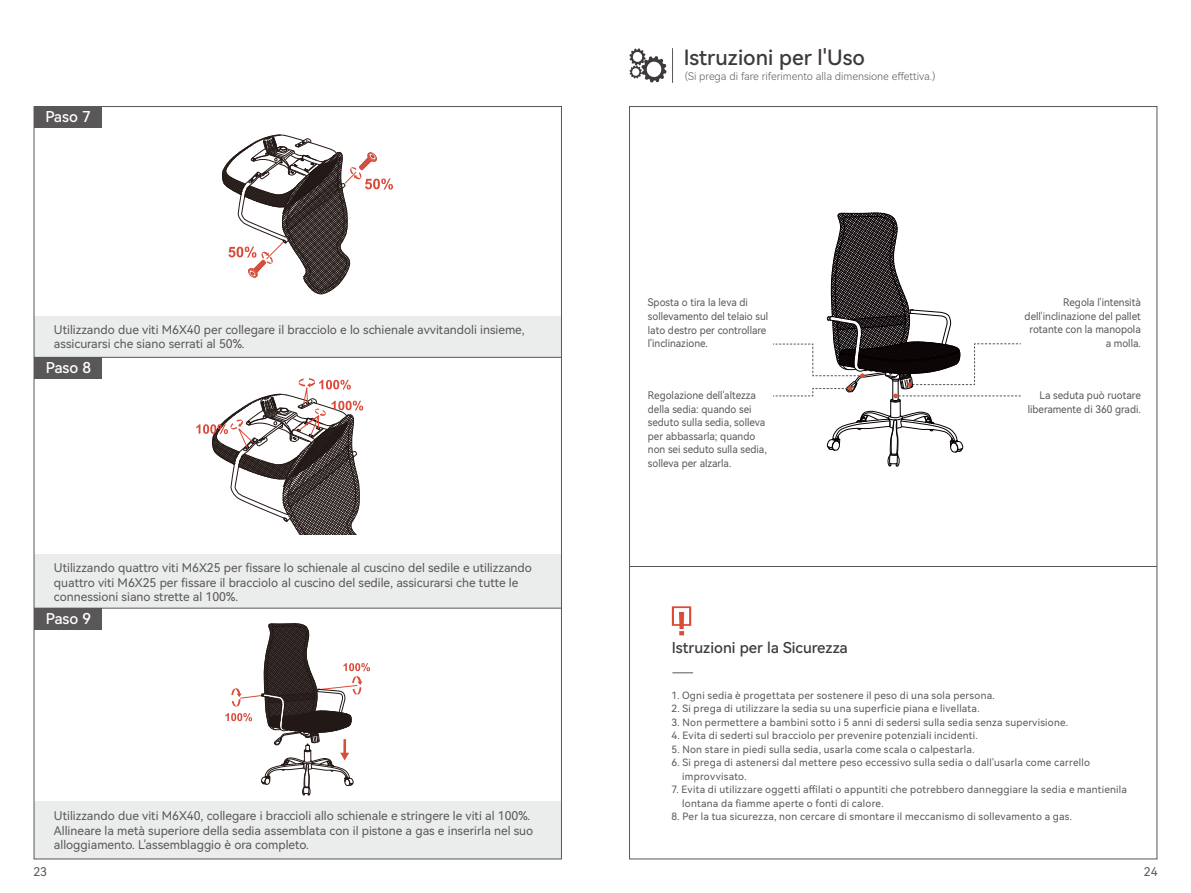
<style>
.page{position:relative;width:1191px;height:893px;background:#fff}
.page>*{position:absolute;margin:0;border:0;box-sizing:border-box;transform-origin:0 0}
.t1{font:21px "Harmony OS Sans SC Medium";color:#3e3a39}
.t2{font:15px "Harmony OS Sans SC Medium";color:#3e3a39}
.t3{font:15px "Harmony OS Sans SC Medium";color:#fff}
.t4{font:12px/14.4px "Harmony OS Sans SC";color:#595757}
.t5{font:10.5px/13.5px "Harmony OS Sans SC";color:#595757;text-align:right;scale:.95 1}
.t6{font:10.5px "Harmony OS Sans SC Light";color:#595757}
.t7{font:10.05px/13.5px "Harmony OS Sans SC";letter-spacing:.025em;color:#595757}
</style>
<div class="page">
<hr style="left:672px;top:48px;width:1px;height:35px;background:#595757">
<svg style="left:672px;top:606px;width:19px;height:29px"></svg>
<svg style="left:672px;top:673px;width:21px;height:1px"></svg>
<svg style="left:629px;top:48px;width:37px;height:35px"></svg>
<hr style="left:629px;top:566px;width:528px;height:1px;background:#595757">
<div style="left:34px;top:555px;width:527px;height:53px;background:#ebecec"></div>
<div style="left:34px;top:316px;width:527px;height:41px;background:#ebecec"></div>
<hr style="left:34px;top:357px;width:527px;height:1px;background:#595757">
<hr style="left:34px;top:608px;width:527px;height:1px;background:#595757">
<div style="left:34px;top:802px;width:527px;height:57px;background:#ebecec"></div>
<div style="left:34px;top:107px;width:67px;height:21px;background:#595757"></div>
<div style="left:34px;top:357px;width:67px;height:22px;background:#595757"></div>
<div style="left:34px;top:608px;width:67px;height:22px;background:#595757"></div>
<svg style="left:773px;top:212px;width:247px;height:254px"></svg>
<svg style="left:222px;top:135px;width:171px;height:160px"></svg>
<svg style="left:225px;top:623px;width:145px;height:172px"></svg>
<svg style="left:196px;top:378px;width:167px;height:157px"></svg>
<h2 class="t3" style="left:45px;top:106px;width:47px">Paso 7</h2>
<p class="t4" style="left:54px;top:322px;width:472px">Utilizzando due viti M6X40 per collegare il bracciolo e lo schienale avvitandoli insieme, assicurarsi che siano serrati al 50%.</p>
<h2 class="t3" style="left:46px;top:358px;width:47px">Paso 8</h2>
<p class="t4" style="left:54px;top:560px;width:479px">Utilizzando quattro viti M6X25 per fissare lo schienale al cuscino del sedile e utilizzando quattro viti M6X25 per fissare il bracciolo al cuscino del sedile, assicurarsi che tutte le connessioni siano strette al 100%.</p>
<h2 class="t3" style="left:46px;top:608px;width:47px">Paso 9</h2>
<p class="t4" style="left:54px;top:808px;width:481px">Utilizzando due viti M6X40, collegare i braccioli allo schienale e stringere le viti al 100%.<br>Allineare la metà superiore della sedia assemblata con il pistone a gas e inserirla nel suo alloggiamento. L'assemblaggio è ora completo.</p>
<h1 class="t1" style="left:683px;top:43px;width:183px">Istruzioni per l'Uso</h1>
<p class="t6" style="left:685px;top:69px;width:252px">(Si prega di fare riferimento alla dimensione effettiva.)</p>
<p class="t5" style="left:648px;top:296px;width:128px;text-align:left">Sposta o tira la leva di sollevamento del telaio sul lato destro per controllare l'inclinazione.</p>
<p class="t5" style="left:648px;top:388px;width:127px;text-align:left">Regolazione dell'altezza della sedia: quando sei seduto sulla sedia, solleva per abbassarla; quando non sei seduto sulla sedia, solleva per alzarla.</p>
<p class="t5" style="left:1024px;top:296px;width:124px">Regola l'intensità dell'inclinazione del pallet rotante con la manopola a molla.</p>
<p class="t5" style="left:1027px;top:388px;width:120px">La seduta può ruotare liberamente di 360 gradi.</p>
<h2 class="t2" style="left:672px;top:637px;width:178px">Istruzioni per la Sicurezza</h2>
<p class="t7" style="left:671px;top:688px;width:325px">1. Ogni sedia è progettata per sostenere il peso di una sola persona.</p>
<p class="t7" style="left:671px;top:701px;width:310px">2. Si prega di utilizzare la sedia su una superficie piana e livellata.</p>
<p class="t7" style="left:671px;top:715px;width:398px">3. Non permettere a bambini sotto i 5 anni di sedersi sulla sedia senza supervisione.</p>
<p class="t7" style="left:671px;top:728px;width:308px">4. Evita di sederti sul bracciolo per prevenire potenziali incidenti.</p>
<p class="t7" style="left:671px;top:742px;width:305px">5. Non stare in piedi sulla sedia, usarla come scala o calpestarla.</p>
<p class="t7" style="left:682px;top:755px;width:409px;text-indent:-11px">6. Si prega di astenersi dal mettere peso eccessivo sulla sedia o dall'usarla come carrello improvvisato.</p>
<p class="t7" style="left:682px;top:782px;width:446px;text-indent:-11px">7. Evita di utilizzare oggetti affilati o appuntiti che potrebbero danneggiare la sedia e mantienila lontana da fiamme aperte o fonti di calore.</p>
<p class="t7" style="left:671px;top:809px;width:402px">8. Per la tua sicurezza, non cercare di smontare il meccanismo di sollevamento a gas.</p>
<p class="t4" style="left:33px;top:864px;width:15px">23</p>
<p class="t4" style="left:1143px;top:864px;width:15px">24</p>
</div>
